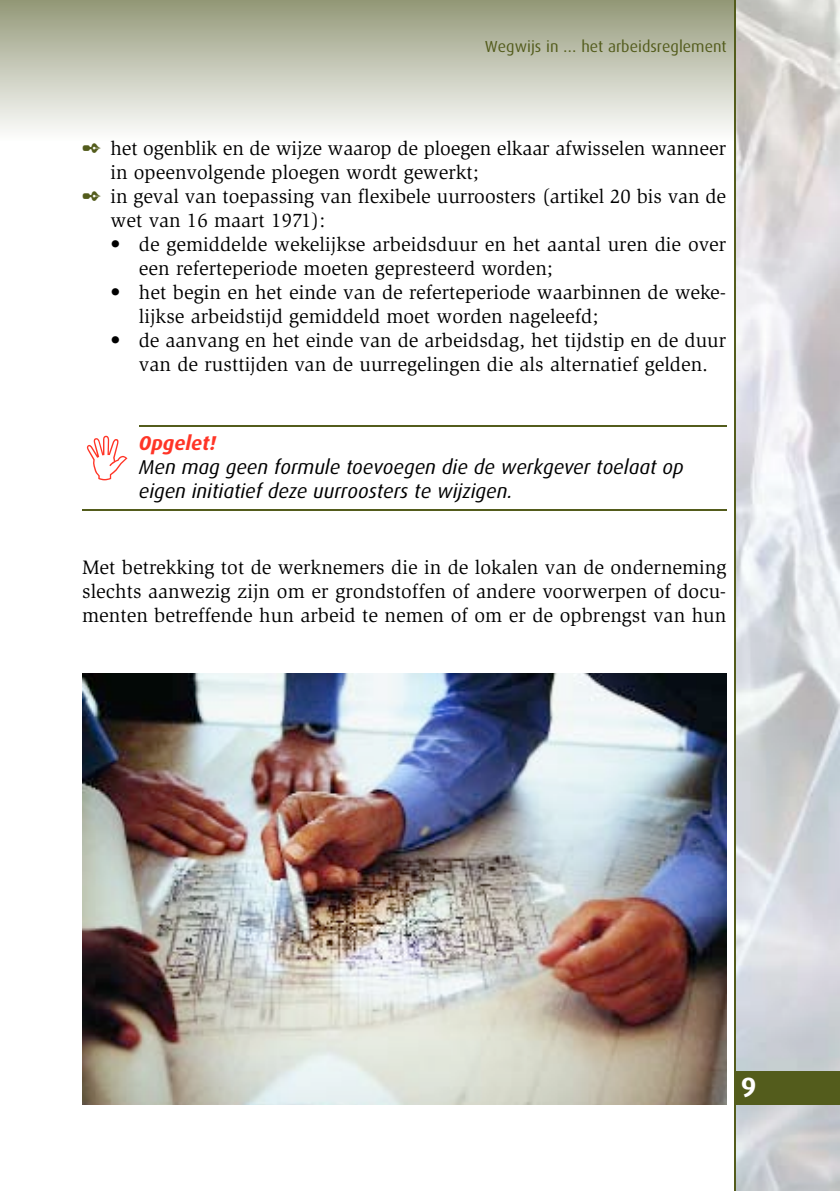
<style>
.page{position:relative;width:840px;height:1191px;background:#fff}
.page>*{position:absolute;margin:0;border:0;box-sizing:border-box;transform-origin:0 0}
.t1{font:700 28px "Dax";color:#fff}
.t2{font:20px/24px "Slimbach";color:#000}
.t3{font:italic 20px/24px "Dax";color:#000}
.t4{font:italic 700 20px "Dax";color:#ff3527}
.t5{font:16px "Dax";color:#535c1c}
.s1{color:#535c1c}
</style>
<div class="page">
<img style="left:735px;top:0;width:104px;height:1190px">
<hr style="left:733px;top:0;width:2px;height:1190px;background:#535c1c">
<div style="left:734px;top:1070px;width:105px;height:34px;background:#535c1c"></div>
<hr style="left:139px;top:425px;width:587px;height:2px;background:#535c1c">
<hr style="left:82px;top:509px;width:644px;height:2px;background:#535c1c">
<img style="left:82px;top:673px;width:644px;height:431px">
<p class="t5" style="left:484px;top:40px;width:243px">Wegwijs in … het arbeidsreglement</p>
<p class="t2" style="left:82px;top:137px;width:645px"><span class="s1">✒</span> het ogenblik en de wijze waarop de ploegen elkaar afwisselen wanneer</p>
<p class="t2" style="left:110px;top:161px;width:369px">in opeenvolgende ploegen wordt gewerkt;</p>
<p class="t2" style="left:82px;top:185px;width:645px"><span class="s1">✒</span> in geval van toepassing van flexibele uurroosters (artikel 20 bis van de</p>
<p class="t2" style="left:110px;top:209px;width:216px">wet van 16 maart 1971):</p>
<p class="t2" style="left:139px;top:233px;width:588px;text-indent:-28px">• de gemiddelde wekelijkse arbeidsduur en het aantal uren die over een referteperiode moeten gepresteerd worden;</p>
<p class="t2" style="left:139px;top:281px;width:588px;text-indent:-28px">• het begin en het einde van de referteperiode waarbinnen de weke&shy;lijkse arbeidstijd gemiddeld moet worden nageleefd;</p>
<p class="t2" style="left:110px;top:329px;width:616px;text-align:center">• de aanvang en het einde van de arbeidsdag, het tijdstip en de duur van de rusttijden van de uurregelingen die als alternatief gelden.</p>
<p class="t4" style="left:139px;top:435px;width:79px">Opgelet!</p>
<p class="t3" style="left:139px;top:457px;width:546px">Men mag geen formule toevoegen die de werkgever toelaat op eigen initiatief deze uurroosters te wijzigen.</p>
<p class="t2" style="left:82px;top:557px;width:645px;text-align:justify">Met betrekking tot de werknemers die in de lokalen van de onderneming slechts aanwezig zijn om er grondstoffen of andere voorwerpen of docu&shy;menten betreffende hun arbeid te nemen of om er de opbrengst van hun</p>
<h1 class="t1" style="left:740px;top:1076px;width:17px">9</h1>
</div>
